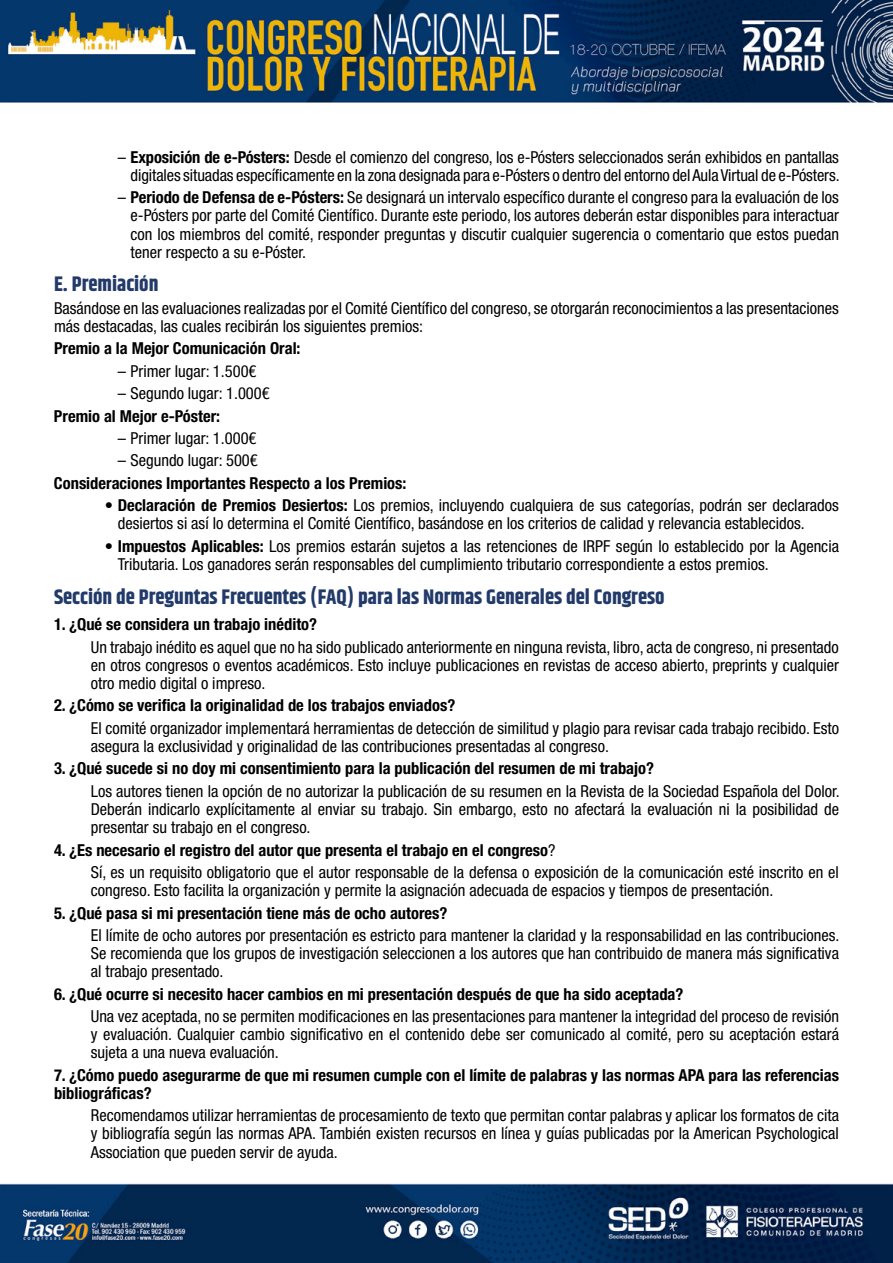
<style>
.page{position:relative;width:893px;height:1263px;background:#fff}
.page>*{position:absolute;margin:0;border:0;box-sizing:border-box;transform-origin:0 0}
.t1{font:700 21px "Khand";color:#223a6a}
.t2{font:condensed 16.5px/18.1px "Helvetica Neue LT Std";color:#000;text-align:justify}
.t3{font:700 condensed 16.5px/18.1px "Helvetica Neue LT Std";color:#000}
.s1{font-weight:700}
</style>
<div class="page">
<img style="left:0;top:0;width:893px;height:1263px">
<p class="t2" style="left:118px;top:148px;width:723px;text-align:right">– <span class="s1">Exposición de e-Pósters:</span> Desde el comienzo del congreso, los e-Pósters seleccionados serán exhibidos en pantallas digitales situadas específicamente en la zona designada para e-Pósters o dentro del entorno del Aula Virtual de e-Pósters.</p>
<p class="t2" style="left:131px;top:188px;width:710px;text-indent:-13px">– <span class="s1">Periodo de Defensa de e-Pósters:</span> Se designará un intervalo específico durante el congreso para la evaluación de los e-Pósters por parte del Comité Científico. Durante este periodo, los autores deberán estar disponibles para interactuar con los miembros del comité, responder preguntas y discutir cualquier sugerencia o comentario que estos puedan tener respecto a su e-Póster.</p>
<p class="t1" style="left:54px;top:269px;width:106px">E. Premiación</p>
<p class="t2" style="left:54px;top:299px;width:786px">Basándose en las evaluaciones realizadas por el Comité Científico del congreso, se otorgarán reconocimientos a las presentaciones más destacadas, las cuales recibirán los siguientes premios:</p>
<p class="t3" style="left:54px;top:339px;width:248px">Premio a la Mejor Comunicación Oral:</p>
<p class="t2" style="left:118px;top:362px;width:140px">– Primer lugar: 1.500€</p>
<p class="t2" style="left:118px;top:384px;width:153px">– Segundo lugar: 1.000€</p>
<p class="t3" style="left:54px;top:406px;width:168px">Premio al Mejor e-Póster:</p>
<p class="t2" style="left:118px;top:429px;width:140px">– Primer lugar: 1.000€</p>
<p class="t2" style="left:118px;top:451px;width:142px">– Segundo lugar: 500€</p>
<p class="t3" style="left:54px;top:474px;width:354px">Consideraciones Importantes Respecto a los Premios:</p>
<p class="t2" style="left:118px;top:496px;width:723px;text-indent:-13px"><span class="s1">• Declaración de Premios Desiertos:</span> Los premios, incluyendo cualquiera de sus categorías, podrán ser declarados desiertos si así lo determina el Comité Científico, basándose en los criterios de calidad y relevancia establecidos.</p>
<p class="t2" style="left:118px;top:537px;width:723px;text-indent:-13px"><span class="s1">• Impuestos Aplicables:</span> Los premios estarán sujetos a las retenciones de IRPF según lo establecido por la Agencia<br>Tributaria. Los ganadores serán responsables del cumplimiento tributario correspondiente a estos premios.</p>
<p class="t1" style="left:54px;top:582px;width:612px">Sección de Preguntas Frecuentes (FAQ) para las Normas Generales del Congreso</p>
<p class="t3" style="left:54px;top:615px;width:265px">1. ¿Qué se considera un trabajo inédito?</p>
<p class="t2" style="left:91px;top:638px;width:750px">Un trabajo inédito es aquel que no ha sido publicado anteriormente en ninguna revista, libro, acta de congreso, ni presentado en otros congresos o eventos académicos. Esto incluye publicaciones en revistas de acceso abierto, preprints y cualquier otro medio digital o impreso.</p>
<p class="t3" style="left:54px;top:696px;width:403px">2. ¿Cómo se verifica la originalidad de los trabajos enviados?</p>
<p class="t2" style="left:91px;top:719px;width:750px">El comité organizador implementará herramientas de detección de similitud y plagio para revisar cada trabajo recibido. Esto asegura la exclusividad y originalidad de las contribuciones presentadas al congreso.</p>
<p class="t3" style="left:54px;top:759px;width:602px">3. ¿Qué sucede si no doy mi consentimiento para la publicación del resumen de mi trabajo?</p>
<p class="t2" style="left:91px;top:782px;width:750px">Los autores tienen la opción de no autorizar la publicación de su resumen en la Revista de la Sociedad Española del Dolor.<br>Deberán indicarlo explícitamente al enviar su trabajo. Sin embargo, esto no afectará la evaluación ni la posibilidad de presentar su trabajo en el congreso.</p>
<p class="t2" style="left:91px;top:838px;width:750px;line-height:22.4px;text-indent:-37px"><span class="s1">4. ¿Es necesario el registro del autor que presenta el trabajo en el congreso</span>?<br>Sí, es un requisito obligatorio que el autor responsable de la defensa o exposición de la comunicación esté inscrito en el</p>
<p class="t2" style="left:91px;top:881px;width:684px">congreso. Esto facilita la organización y permite la asignación adecuada de espacios y tiempos de presentación.</p>
<p class="t3" style="left:54px;top:903px;width:395px">5. ¿Qué pasa si mi presentación tiene más de ocho autores?</p>
<p class="t2" style="left:91px;top:926px;width:750px">El límite de ocho autores por presentación es estricto para mantener la claridad y la responsabilidad en las contribuciones.<br>Se recomienda que los grupos de investigación seleccionen a los autores que han contribuido de manera más significativa al trabajo presentado.</p>
<p class="t3" style="left:54px;top:984px;width:631px">6. ¿Qué ocurre si necesito hacer cambios en mi presentación después de que ha sido aceptada?</p>
<p class="t2" style="left:91px;top:1007px;width:750px">Una vez aceptada, no se permiten modificaciones en las presentaciones para mantener la integridad del proceso de revisión y evaluación. Cualquier cambio significativo en el contenido debe ser comunicado al comité, pero su aceptación estará sujeta a una nueva evaluación.</p>
<p class="t3" style="left:54px;top:1065px;width:786px">7. ¿Cómo puedo asegurarme de que mi resumen cumple con el límite de palabras y las normas APA para las referencias bibliográficas?</p>
<p class="t2" style="left:91px;top:1106px;width:750px">Recomendamos utilizar herramientas de procesamiento de texto que permitan contar palabras y aplicar los formatos de cita y bibliografía según las normas APA. También existen recursos en línea y guías publicadas por la American Psychological Association que pueden servir de ayuda.</p>
</div>
